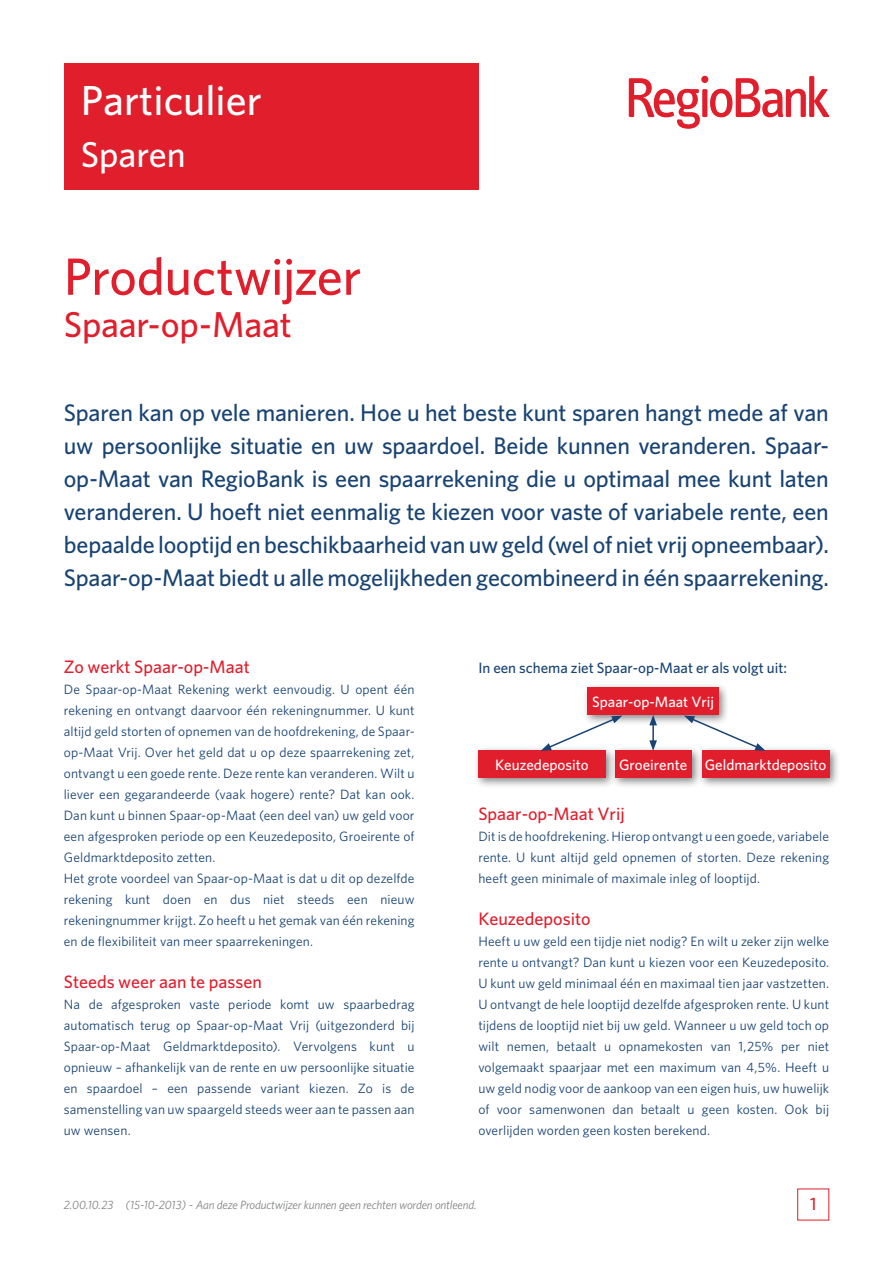
<style>
.page{position:relative;width:893px;height:1263px;background:#fff}
.page>*{position:absolute;margin:0;border:0;box-sizing:border-box;transform-origin:0 0}
.t1{font:500 52.5px "Whitney";letter-spacing:-.01em;color:#e01e2c}
.t2{font:500 42px "Whitney";color:#fff}
.t3{font:500 36px "Whitney";letter-spacing:-.005em;color:#e01e2c}
.t4{font:500 36px "Whitney";color:#fff}
.t5{font:500 24px/33px "Whitney";letter-spacing:-.01em;color:#184373;text-align:justify}
.t6{font:500 18px "Whitney";color:#e01e2c}
.t7{font:500 15px "Whitney";color:#fff}
.t8{font:500 15px "Whitney";color:#184373}
.t9{font:13.5px/21px "Whitney";letter-spacing:.01em;color:#184373;text-align:justify}
.t10{font:italic 12px "Whitney";letter-spacing:-.015em;color:#808285}
</style>
<div class="page">
<div style="left:582px;top:683px;width:148px;height:43px;background:#000;opacity:.5"></div>
<div style="left:587px;top:688px;width:132px;height:27px;background:#e01e2c"></div>
<div style="left:610px;top:746px;width:93px;height:43px;background:#000;opacity:.5"></div>
<div style="left:615px;top:751px;width:76px;height:27px;background:#e01e2c"></div>
<div style="left:697px;top:746px;width:143px;height:43px;background:#000;opacity:.5"></div>
<div style="left:702px;top:751px;width:127px;height:27px;background:#e01e2c"></div>
<div style="left:473px;top:746px;width:144px;height:43px;background:#000;opacity:.5"></div>
<div style="left:478px;top:751px;width:127px;height:27px;background:#e01e2c"></div>
<hr style="left:652px;top:723px;width:2px;height:20px;background:#184373">
<svg style="left:649px;top:715px;width:8px;height:10px"></svg>
<svg style="left:649px;top:740px;width:8px;height:11px"></svg>
<svg style="left:684px;top:716px;width:82px;height:35px"></svg>
<svg style="left:541px;top:716px;width:81px;height:35px"></svg>
<div style="left:64px;top:64px;width:414px;height:126px;background:#e01e2c"></div>
<svg style="left:629px;top:76px;width:200px;height:53px"></svg>
<h2 class="t2" style="left:81px;top:72px;width:183px">Particulier</h2>
<h3 class="t4" style="left:81px;top:131px;width:106px">Sparen</h3>
<h1 class="t1" style="left:64px;top:242px;width:299px">Productwijzer</h1>
<h3 class="t3" style="left:64px;top:300px;width:230px">Spaar-op-Maat</h3>
<p class="t5" style="left:64px;top:396px;width:767px">Sparen kan op vele manieren. Hoe u het beste kunt sparen hangt mede af van uw persoonlijke situatie en uw spaardoel. Beide kunnen veranderen. Spaar&shy;op-Maat van RegioBank is een spaarrekening die u optimaal mee kunt laten veranderen. U hoeft niet eenmalig te kiezen voor vaste of variabele rente, een bepaalde looptijd en beschikbaarheid van uw geld (wel of niet vrij opneembaar).<br>Spaar-op-Maat biedt u alle mogelijkheden gecombineerd in één spaarrekening.</p>
<h3 class="t6" style="left:64px;top:655px;width:187px">Zo werkt Spaar-op-Maat</h3>
<p class="t9" style="left:64px;top:678px;width:352px;text-align:left">De Spaar-op-Maat Rekening werkt eenvoudig. U opent één rekening en ontvangt daarvoor één rekeningnummer. U kunt altijd geld storten of opnemen van de hoofdrekening, de Spaar&shy;op-Maat Vrij. Over het geld dat u op deze spaarrekening zet, ontvangt u een goede rente. Deze rente kan veranderen. Wilt u liever een gegarandeerde (vaak hogere) rente? Dat kan ook.<br>Dan kunt u binnen Spaar-op-Maat (een deel van) uw geld voor een afgesproken periode op een Keuzedeposito, Groeirente of Geldmarktdeposito zetten.<br>Het grote voordeel van Spaar-op-Maat is dat u dit op dezelfde rekening kunt doen en dus niet steeds een nieuw rekeningnummer krijgt. Zo heeft u het gemak van één rekening en de flexibiliteit van meer spaarrekeningen.</p>
<h3 class="t6" style="left:64px;top:970px;width:200px">Steeds weer aan te passen</h3>
<p class="t9" style="left:64px;top:993px;width:352px">Na de afgesproken vaste periode komt uw spaarbedrag automatisch terug op Spaar-op-Maat Vrij (uitgezonderd bij Spaar-op-Maat Geldmarktdeposito). Vervolgens kunt u opnieuw – afhankelijk van de rente en uw persoonlijke situatie en spaardoel – een passende variant kiezen. Zo is de samenstelling van uw spaargeld steeds weer aan te passen aan uw wensen.</p>
<p class="t8" style="left:478px;top:658px;width:310px">In een schema ziet Spaar-op-Maat er als volgt uit:</p>
<p class="t7" style="left:592px;top:692px;width:123px">Spaar-op-Maat Vrij</p>
<p class="t7" style="left:495px;top:755px;width:95px">Keuzedeposito</p>
<p class="t7" style="left:619px;top:755px;width:209px">Groeirente Geldmarktdeposito</p>
<h3 class="t6" style="left:478px;top:802px;width:148px">Spaar-op-Maat Vrij</h3>
<p class="t9" style="left:478px;top:825px;width:352px">Dit is de hoofdrekening. Hierop ontvangt u een goede, variabele rente. U kunt altijd geld opnemen of storten. Deze rekening heeft geen minimale of maximale inleg of looptijd.</p>
<h3 class="t6" style="left:478px;top:907px;width:114px">Keuzedeposito</h3>
<p class="t9" style="left:478px;top:930px;width:352px">Heeft u uw geld een tijdje niet nodig? En wilt u zeker zijn welke rente u ontvangt? Dan kunt u kiezen voor een Keuzedeposito.<br>U kunt uw geld minimaal één en maximaal tien jaar vastzetten.<br>U ontvangt de hele looptijd dezelfde afgesproken rente. U kunt tijdens de looptijd niet bij uw geld. Wanneer u uw geld toch op wilt nemen, betaalt u opnamekosten van 1,25% per niet volgemaakt spaarjaar met een maximum van 4,5%. Heeft u uw geld nodig voor de aankoop van een eigen huis, uw huwelijk of voor samenwonen dan betaalt u geen kosten. Ook bij overlijden worden geen kosten berekend.</p>
<p class="t10" style="left:64px;top:1197px;width:414px">2.00.10.23 (15-10-2013) - Aan deze Productwijzer kunnen geen rechten worden ontleend.</p>
<h3 class="t6" style="left:810px;top:1192px;width:8px">1</h3>
</div>
